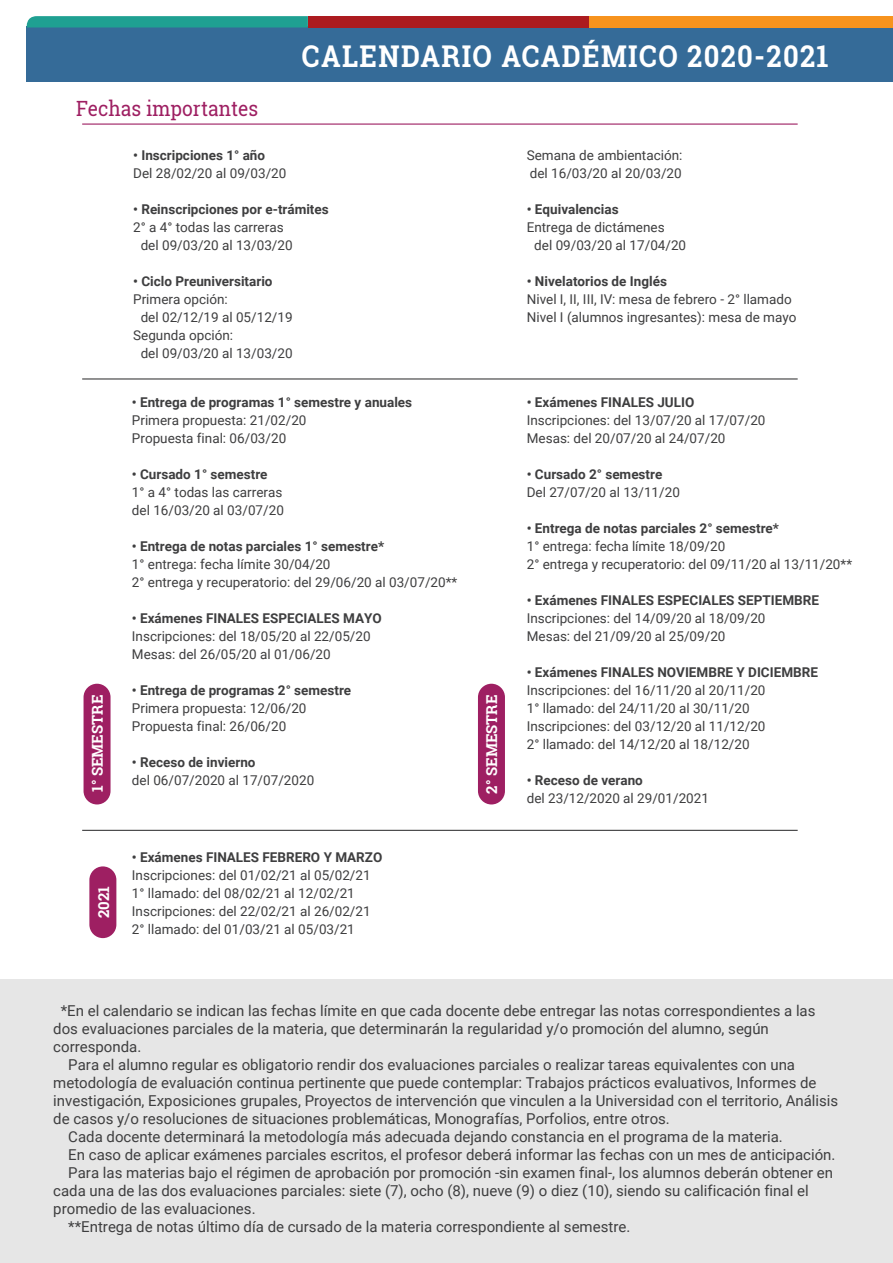
<style>
.page{position:relative;width:893px;height:1263px;background:#fff}
.page>*{position:absolute;margin:0;border:0;box-sizing:border-box;transform-origin:0 0}
.t1{font:700 30px "Roboto Slab";letter-spacing:.05em;color:#fff;scale:.91 1}
.t2{font:21px "Roboto Slab";color:#9e1f62;scale:.91 1}
.t3{font:15px/18px "Roboto";color:#3e3e3f}
.t4{font:700 15px "Roboto Slab";color:#fff}
.t5{font:13.5px/18px "Roboto";color:#3e3e3f}
.t6{font:700 13.5px "Roboto";color:#3e3e3f}
</style>
<div class="page">
<div style="left:0;top:979px;width:893px;height:284px;background:#e6e6e6"></div>
<hr style="left:82px;top:378px;width:716px;height:1px;background:#3e3e3f">
<hr style="left:82px;top:124px;width:716px;height:1px;background:#9e1f62">
<hr style="left:82px;top:830px;width:716px;height:1px;background:#3e3e3f">
<div style="left:84px;top:684px;width:27px;height:120px;background:#9e1f62;border-radius:14px"></div>
<div style="left:478px;top:684px;width:27px;height:120px;background:#9e1f62;border-radius:14px"></div>
<div style="left:89px;top:866px;width:27px;height:72px;background:#9e1f62;border-radius:13px"></div>
<div style="left:27px;top:26px;width:866px;height:56px;background:#356b98"></div>
<div style="left:308px;top:16px;width:281px;height:11px;background:#ac1b1f"></div>
<div style="left:589px;top:16px;width:304px;height:11px;background:#f7931d"></div>
<svg style="left:26px;top:16px;width:282px;height:15px"></svg>
<h2 class="t2" style="left:76px;top:94px;width:202px">Fechas importantes</h2>
<h1 class="t1" style="left:302px;top:35px;width:580px">CALENDARIO ACADÉMICO 2020-2021</h1>
<p class="t6" style="left:133px;top:146px;width:133px">• Inscripciones 1° año</p>
<p class="t5" style="left:133px;top:164px;width:155px">Del 28/02/20 al 09/03/20</p>
<p class="t6" style="left:133px;top:200px;width:197px">• Reinscripciones por e-trámites</p>
<p class="t5" style="left:141px;top:218px;width:153px;text-indent:-8px">2° a 4° todas las carreras del 09/03/20 al 13/03/20</p>
<p class="t6" style="left:133px;top:272px;width:141px">• Ciclo Preuniversitario</p>
<p class="t5" style="left:133px;top:290px;width:96px">Primera opción:</p>
<p class="t5" style="left:141px;top:308px;width:153px">del 02/12/19 al 05/12/19</p>
<p class="t5" style="left:133px;top:326px;width:101px">Segunda opción:</p>
<p class="t5" style="left:141px;top:344px;width:153px">del 09/03/20 al 13/03/20</p>
<p class="t6" style="left:132px;top:393px;width:282px">• Entrega de programas 1° semestre y anuales</p>
<p class="t5" style="left:132px;top:411px;width:176px">Primera propuesta: 21/02/20<br>Propuesta final: 06/03/20</p>
<p class="t6" style="left:132px;top:465px;width:137px">• Cursado 1° semestre</p>
<p class="t5" style="left:132px;top:483px;width:153px">1° a 4° todas las carreras del 16/03/20 al 03/07/20</p>
<p class="t6" style="left:132px;top:537px;width:254px">• Entrega de notas parciales 1° semestre*</p>
<p class="t5" style="left:132px;top:555px;width:327px">1° entrega: fecha límite 30/04/20<br>2° entrega y recuperatorio: del 29/06/20 al 03/07/20**</p>
<p class="t6" style="left:132px;top:609px;width:251px">• Exámenes FINALES ESPECIALES MAYO</p>
<p class="t5" style="left:132px;top:627px;width:240px">Inscripciones: del 18/05/20 al 22/05/20<br>Mesas: del 26/05/20 al 01/06/20</p>
<p class="t6" style="left:132px;top:681px;width:221px">• Entrega de programas 2° semestre</p>
<p class="t5" style="left:132px;top:699px;width:176px">Primera propuesta: 12/06/20<br>Propuesta final: 26/06/20</p>
<p class="t6" style="left:132px;top:753px;width:125px">• Receso de invierno</p>
<p class="t5" style="left:132px;top:771px;width:184px">del 06/07/2020 al 17/07/2020</p>
<p class="t4" style="left:87px;top:792px;width:99px;rotate:-90deg">1° SEMESTRE</p>
<p class="t4" style="left:482px;top:793px;width:100px;rotate:-90deg">2° SEMESTRE</p>
<p class="t4" style="left:93px;top:918px;width:33px;rotate:-90deg">2021</p>
<p class="t6" style="left:132px;top:848px;width:252px">• Exámenes FINALES FEBRERO Y MARZO</p>
<p class="t5" style="left:132px;top:866px;width:240px">Inscripciones: del 01/02/21 al 05/02/21<br>1° llamado: del 08/02/21 al 12/02/21<br>Inscripciones: del 22/02/21 al 26/02/21<br>2° llamado: del 01/03/21 al 05/03/21</p>
<p class="t5" style="left:527px;top:146px;width:157px">Semana de ambientación: del 16/03/20 al 20/03/20</p>
<p class="t6" style="left:527px;top:200px;width:93px">• Equivalencias</p>
<p class="t5" style="left:534px;top:218px;width:153px;text-indent:-8px">Entrega de dictámenes<br>del 09/03/20 al 17/04/20</p>
<p class="t6" style="left:527px;top:272px;width:142px">• Nivelatorios de Inglés</p>
<p class="t5" style="left:527px;top:290px;width:271px">Nivel I, II, III, IV: mesa de febrero - 2° llamado<br>Nivel I (alumnos ingresantes): mesa de mayo</p>
<p class="t6" style="left:527px;top:393px;width:169px">• Exámenes FINALES JULIO</p>
<p class="t5" style="left:527px;top:411px;width:240px">Inscripciones: del 13/07/20 al 17/07/20<br>Mesas: del 20/07/20 al 24/07/20</p>
<p class="t6" style="left:527px;top:465px;width:137px">• Cursado 2° semestre</p>
<p class="t5" style="left:527px;top:483px;width:155px">Del 27/07/20 al 13/11/20</p>
<p class="t6" style="left:527px;top:519px;width:254px">• Entrega de notas parciales 2° semestre*</p>
<p class="t5" style="left:527px;top:537px;width:327px">1° entrega: fecha límite 18/09/20<br>2° entrega y recuperatorio: del 09/11/20 al 13/11/20**</p>
<p class="t6" style="left:527px;top:591px;width:294px">• Exámenes FINALES ESPECIALES SEPTIEMBRE</p>
<p class="t5" style="left:527px;top:609px;width:240px">Inscripciones: del 14/09/20 al 18/09/20<br>Mesas: del 21/09/20 al 25/09/20</p>
<p class="t6" style="left:527px;top:663px;width:293px">• Exámenes FINALES NOVIEMBRE Y DICIEMBRE</p>
<p class="t5" style="left:527px;top:681px;width:240px">Inscripciones: del 16/11/20 al 20/11/20<br>1° llamado: del 24/11/20 al 30/11/20<br>Inscripciones: del 03/12/20 al 11/12/20<br>2° llamado: del 14/12/20 al 18/12/20</p>
<p class="t6" style="left:527px;top:771px;width:118px">• Receso de verano</p>
<p class="t5" style="left:527px;top:789px;width:184px">del 23/12/2020 al 29/01/2021</p>
<p class="t3" style="left:53px;top:1001px;width:764px;text-indent:8px">*En el calendario se indican las fechas límite en que cada docente debe entregar las notas correspondientes a las dos evaluaciones parciales de la materia, que determinarán la regularidad y/o promoción del alumno, según corresponda.</p>
<p class="t3" style="left:68px;top:1055px;width:728px">Para el alumno regular es obligatorio rendir dos evaluaciones parciales o realizar tareas equivalentes con una</p>
<p class="t3" style="left:53px;top:1073px;width:765px">metodología de evaluación continua pertinente que puede contemplar: Trabajos prácticos evaluativos, Informes de</p>
<p class="t3" style="left:53px;top:1091px;width:786px">investigación, Exposiciones grupales, Proyectos de intervención que vinculen a la Universidad con el territorio, Análisis</p>
<p class="t3" style="left:53px;top:1109px;width:618px">de casos y/o resoluciones de situaciones problemáticas, Monografías, Porfolios, entre otros.</p>
<p class="t3" style="left:68px;top:1127px;width:716px">Cada docente determinará la metodología más adecuada dejando constancia en el programa de la materia.</p>
<p class="t3" style="left:68px;top:1145px;width:769px">En caso de aplicar exámenes parciales escritos, el profesor deberá informar las fechas con un mes de anticipación.</p>
<p class="t3" style="left:68px;top:1163px;width:766px">Para las materias bajo el régimen de aprobación por promoción -sin examen final-, los alumnos deberán obtener en</p>
<p class="t3" style="left:53px;top:1181px;width:757px">cada una de las dos evaluaciones parciales: siete (7), ocho (8), nueve (9) o diez (10), siendo su calificación final el</p>
<p class="t3" style="left:53px;top:1199px;width:204px">promedio de las evaluaciones.</p>
<p class="t3" style="left:68px;top:1217px;width:563px">**Entrega de notas último día de cursado de la materia correspondiente al semestre.</p>
</div>
